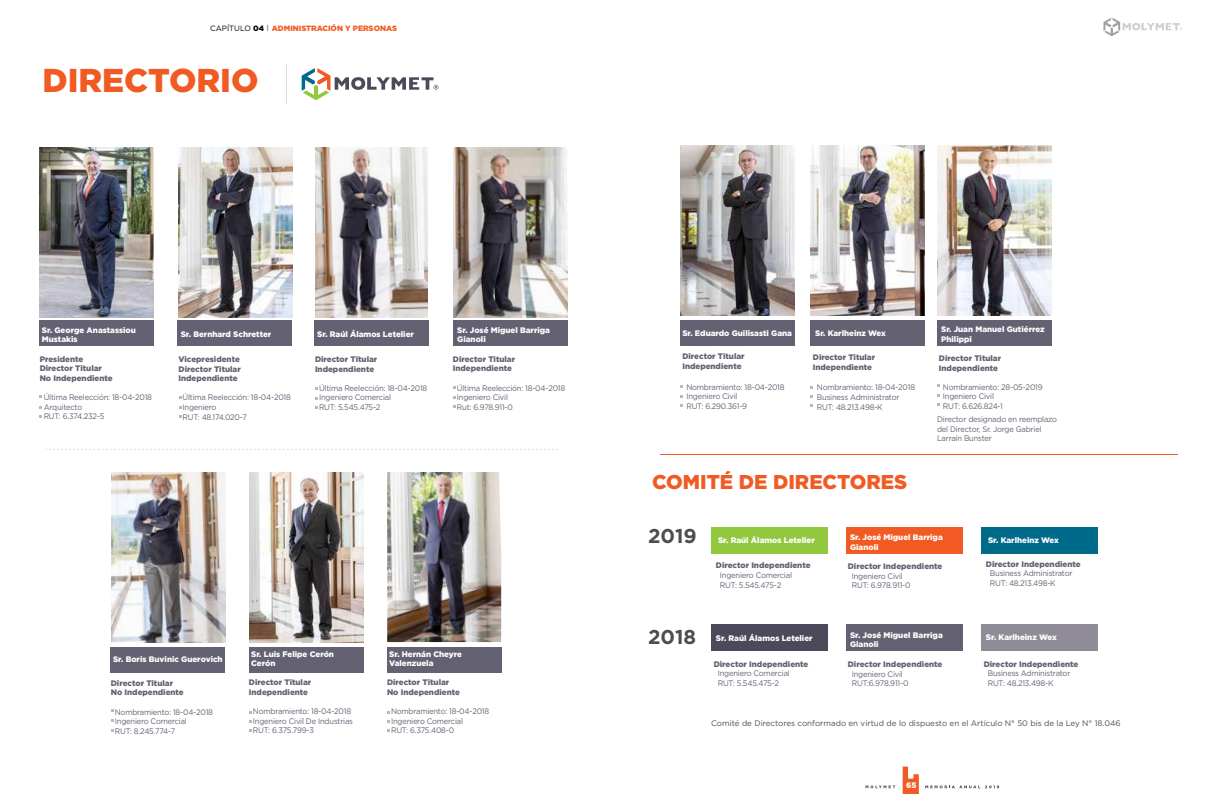
<style>
.page{position:relative;width:1219px;height:794px;background:#fff}
.page>*{position:absolute;margin:0;border:0;box-sizing:border-box;transform-origin:0 0}
.t1{font:900 33px "Gotham";color:#f15a22}
.t2{font:900 20px "Gotham";color:#f15a22}
.t3{font:700 20px "Gotham";color:#4d4d4f}
.t4{font:8px/9.6px "Gotham";letter-spacing:-.025em;color:#636172;scale:.95 1}
.t5{font:900 8px/9.6px "Gotham";color:#636172}
.t6{font:900 8px/9.6px "Gotham";color:#fff}
.t7{font:8px "Gotham";color:#4d4d4f}
.t8{font:900 7.7px "Gotham";color:#f15a22}
.s1{font-weight:400;color:#000}
.s2{color:#000}
.s3{font-weight:400;font-size:12px;color:#8a8c8e}
</style>
<div class="page">
<svg style="left:903px;top:766px;width:16px;height:28px"></svg>
<svg style="left:925px;top:785px;width:74px;height:3px"></svg>
<svg style="left:865px;top:785px;width:30px;height:3px"></svg>
<svg style="left:1103px;top:18px;width:80px;height:18px"></svg>
<div style="left:712px;top:527px;width:116px;height:26px;background:#92c83e"></div>
<div style="left:712px;top:625px;width:116px;height:26px;background:#4b4a5a"></div>
<div style="left:847px;top:527px;width:116px;height:26px;background:#f15a22"></div>
<div style="left:847px;top:625px;width:116px;height:26px;background:#636172"></div>
<div style="left:982px;top:527px;width:116px;height:26px;background:#006a8a"></div>
<div style="left:982px;top:625px;width:116px;height:26px;background:#8f8c97"></div>
<svg style="left:302px;top:68px;width:136px;height:32px"></svg>
<hr style="left:287px;top:64px;width:1px;height:40px;background:#dcdcdc">
<hr style="left:660px;top:454px;width:518px;height:1px;background:#f15a22">
<img style="left:178px;top:147px;width:114px;height:170px">
<img style="left:40px;top:147px;width:114px;height:170px">
<img style="left:111px;top:472px;width:114px;height:170px">
<img style="left:680px;top:145px;width:114px;height:170px">
<img style="left:249px;top:472px;width:114px;height:170px">
<img style="left:810px;top:145px;width:114px;height:170px">
<img style="left:387px;top:472px;width:114px;height:170px">
<img style="left:938px;top:145px;width:114px;height:170px">
<img style="left:316px;top:147px;width:112px;height:170px">
<img style="left:453px;top:147px;width:114px;height:170px">
<div style="left:40px;top:320px;width:114px;height:26px;background:#636172"></div>
<div style="left:111px;top:647px;width:114px;height:26px;background:#636172"></div>
<div style="left:680px;top:320px;width:114px;height:26px;background:#636172"></div>
<div style="left:249px;top:647px;width:114px;height:26px;background:#636172"></div>
<div style="left:810px;top:320px;width:114px;height:26px;background:#636172"></div>
<div style="left:387px;top:647px;width:114px;height:26px;background:#636172"></div>
<div style="left:937px;top:320px;width:115px;height:26px;background:#636172"></div>
<div style="left:178px;top:320px;width:114px;height:26px;background:#636172"></div>
<div style="left:315px;top:320px;width:114px;height:26px;background:#636172"></div>
<div style="left:453px;top:320px;width:115px;height:26px;background:#636172"></div>
<svg style="left:45px;top:449px;width:513px;height:1px"></svg>
<p class="t8" style="left:210px;top:23px;width:188px"><span class="s1">CAPÍTULO</span> <span class="s2">04</span> <span class="s3">ı</span> ADMINISTRACIÓN Y PERSONAS</p>
<h1 class="t1" style="left:43px;top:57px;width:217px">DIRECTORIO</h1>
<p class="t6" style="left:42px;top:325px;width:96px">Sr. George Anastassiou<br>Mustakis</p>
<p class="t5" style="left:40px;top:354px;width:74px">Presidente<br>Director Titular<br>No Independiente</p>
<p class="t4" style="left:44px;top:392px;width:116px">Última Reelección: 18-04-2018<br>Arquitecto<br>RUT: 6.374.232-5</p>
<p class="t6" style="left:181px;top:329px;width:92px">Sr. Bernhard Schretter</p>
<p class="t5" style="left:179px;top:354px;width:64px">Vicepresidente<br>Director Titular<br>Independiente</p>
<p class="t4" style="left:183px;top:392px;width:116px">Última Reelección: 18-04-2018<br>Ingeniero<br>RUT: 48.174.020-7</p>
<p class="t6" style="left:317px;top:329px;width:98px">Sr. Raúl Álamos Letelier</p>
<p class="t5" style="left:315px;top:354px;width:64px">Director Titular<br>Independiente</p>
<p class="t4" style="left:319px;top:383px;width:116px">Última Reelección: 18-04-2018<br>Ingeniero Comercial<br>RUT: 5.545.475-2</p>
<p class="t6" style="left:457px;top:325px;width:94px">Sr. José Miguel Barriga<br>Gianoli</p>
<p class="t5" style="left:453px;top:354px;width:64px">Director Titular<br>Independiente</p>
<p class="t4" style="left:457px;top:383px;width:116px">Última Reelección: 18-04-2018<br>Ingeniero Civil<br>Rut: 6.978.911-0</p>
<p class="t6" style="left:113px;top:654px;width:111px">Sr. Boris Buvinic Guerovich</p>
<p class="t5" style="left:111px;top:678px;width:74px">Director Titular<br>No Independiente</p>
<p class="t4" style="left:115px;top:707px;width:105px">Nombramiento: 18-04-2018<br>Ingeniero Comercial<br>RUT: 8.245.774-7</p>
<p class="t6" style="left:251px;top:649px;width:84px">Sr. Luis Felipe Cerón<br>Cerón</p>
<p class="t5" style="left:249px;top:677px;width:64px">Director Titular<br>Independiente</p>
<p class="t4" style="left:253px;top:706px;width:107px">Nombramiento: 18-04-2018<br>Ingeniero Civil De Industrias<br>RUT: 6.375.799-3</p>
<p class="t6" style="left:389px;top:649px;width:74px">Sr. Hernán Cheyre<br>Valenzuela</p>
<p class="t5" style="left:387px;top:677px;width:74px">Director Titular<br>No Independiente</p>
<p class="t4" style="left:391px;top:706px;width:105px">Nombramiento: 18-04-2018<br>Ingeniero Comercial<br>RUT: 6.375.408-0</p>
<p class="t6" style="left:682px;top:328px;width:111px">Sr. Eduardo Guilisasti Gana</p>
<p class="t5" style="left:682px;top:352px;width:64px">Director Titular<br>Independiente</p>
<p class="t4" style="left:686px;top:382px;width:105px">Nombramiento: 18-04-2018<br>Ingeniero Civil<br>RUT: 6.290.361-9</p>
<p class="t6" style="left:815px;top:329px;width:72px">Sr. Karlheinz Wex</p>
<p class="t5" style="left:813px;top:352px;width:64px">Director Titular<br>Independiente</p>
<p class="t4" style="left:817px;top:382px;width:105px">Nombramiento: 18-04-2018<br>Business Administrator<br>RUT: 48.213.498-K</p>
<p class="t6" style="left:941px;top:324px;width:105px">Sr. Juan Manuel Gutiérrez<br>Philippi</p>
<p class="t5" style="left:939px;top:353px;width:64px">Director Titular<br>Independiente</p>
<p class="t4" style="left:943px;top:382px;width:107px">Nombramiento: 28-05-2019<br>Ingeniero Civil<br>RUT: 6.626.824-1</p>
<p class="t4" style="left:937px;top:414px;width:128px">Director designado en reemplazo del Director, Sr. Jorge Gabriel<br>Larraín Bunster</p>
<h2 class="t2" style="left:652px;top:467px;width:257px">COMITÉ DE DIRECTORES</h2>
<h2 class="t3" style="left:648px;top:522px;width:50px">2019</h2>
<p class="t6" style="left:850px;top:532px;width:94px">Sr. José Miguel Barriga<br>Gianoli</p>
<p class="t5" style="left:848px;top:561px;width:96px">Director Independiente</p>
<p class="t4" style="left:852px;top:571px;width:63px">Ingeniero Civil<br>RUT: 6.978.911-0</p>
<p class="t6" style="left:718px;top:535px;width:98px">Sr. Raúl Álamos Letelier</p>
<p class="t5" style="left:716px;top:561px;width:96px">Director Independiente</p>
<p class="t4" style="left:720px;top:570px;width:77px">Ingeniero Comercial<br>RUT: 5.545.475-2</p>
<p class="t6" style="left:988px;top:535px;width:72px">Sr. Karlheinz Wex</p>
<p class="t5" style="left:986px;top:559px;width:96px">Director Independiente</p>
<p class="t4" style="left:990px;top:568px;width:88px">Business Administrator<br>RUT: 48.213.498-K</p>
<h2 class="t3" style="left:648px;top:624px;width:49px">2018</h2>
<p class="t6" style="left:850px;top:630px;width:94px">Sr. José Miguel Barriga<br>Gianoli</p>
<p class="t5" style="left:848px;top:659px;width:96px">Director Independiente</p>
<p class="t4" style="left:852px;top:669px;width:61px">Ingeniero Civil<br>RUT:6.978.911-0</p>
<p class="t6" style="left:716px;top:633px;width:98px">Sr. Raúl Álamos Letelier</p>
<p class="t5" style="left:714px;top:659px;width:96px">Director Independiente</p>
<p class="t4" style="left:718px;top:668px;width:77px">Ingeniero Comercial<br>RUT: 5.545.475-2</p>
<p class="t6" style="left:986px;top:632px;width:72px">Sr. Karlheinz Wex</p>
<p class="t5" style="left:984px;top:659px;width:96px">Director Independiente</p>
<p class="t4" style="left:988px;top:668px;width:88px">Business Administrator<br>RUT: 48.213.498-K</p>
<p class="t7" style="left:711px;top:718px;width:411px">Comité de Directores conformado en virtud de lo dispuesto en el Artículo N° 50 bis de la Ley N° 18.046</p>
<p class="t6" style="left:906px;top:780px;width:12px">65</p>
</div>
